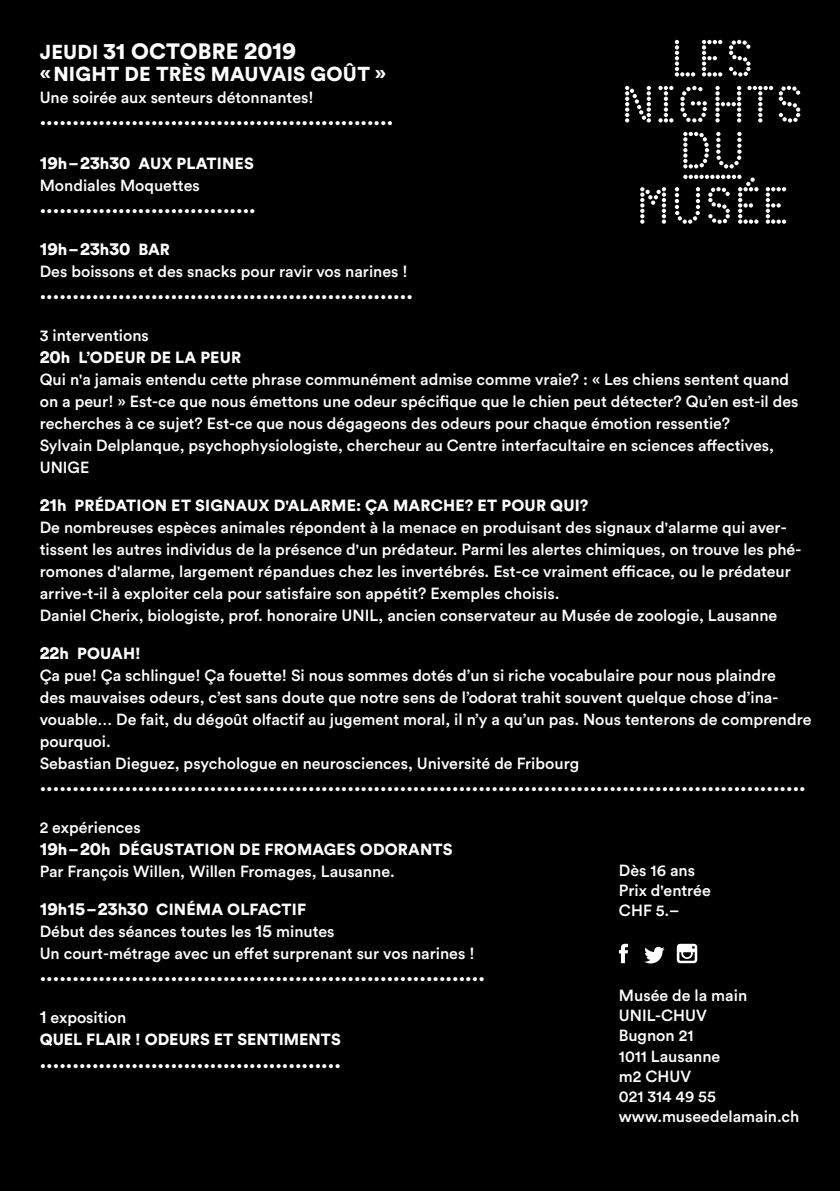
<style>
.page{position:relative;width:840px;height:1191px;background:#fff}
.page>*{position:absolute;margin:0;border:0;box-sizing:border-box;transform-origin:0 0}
.t1{font:55px/46px "Amb B Dot";color:#fff;text-align:center}
.t2{font:900 22px "Circular Std";letter-spacing:.01em;color:#fff}
.t3{font:900 20px "Circular Std";letter-spacing:.01em;color:#fff}
.t4{font:900 18px "Circular Std";color:#fff}
.t5{font:500 16px/22px "Circular Std";color:#fff}
.t6{font:900 16px/22px "Circular Std";color:#fff}
.s1{font-size:20px}
.s2{font-size:23px}
.s3{font-size:24px}
.s4{font-weight:900;font-size:18px}
.s5{font-weight:900}
.s6{font-size:16px}
.s7{font-size:18px}
.s8{font-weight:500;font-size:18px}
.s9{font-weight:500}
</style>
<div class="page">
<div style="left:0;top:0;width:839px;height:1191px;background:#000"></div>
<svg style="left:683px;top:175px;width:58px;height:4px"></svg>
<svg style="left:618px;top:943px;width:9px;height:20px"></svg>
<svg style="left:644px;top:947px;width:20px;height:16px"></svg>
<svg style="left:676px;top:943px;width:20px;height:20px"></svg>
<h1 class="t1" style="left:620px;top:33px;width:185px">LES<br>NIGHTS<br>DU</h1>
<h1 class="t1" style="left:635px;top:181px;width:155px">MUSÉE</h1>
<h2 class="t2" style="left:40px;top:37px;width:258px"><span class="s1">JEUDI</span> <span class="s2">31</span> OCTOBRE <span class="s3">2019</span></h2>
<p class="t3" style="left:40px;top:61px;width:347px">«NIGHT DE TRÈS MAUVAIS GOÛT »</p>
<p class="t5" style="left:40px;top:86px;width:275px">Une soirée aux senteurs détonnantes!</p>
<p class="t3" style="left:40px;top:105px;width:355px">......................................................</p>
<p class="t5" style="left:40px;top:152px;width:215px"><span class="s4">19</span><span class="s5">h–</span><span class="s4">23</span><span class="s5">h</span><span class="s4">30</span> <span class="s5">AUX PLATINES<br></span>Mondiales Moquettes</p>
<p class="t3" style="left:40px;top:193px;width:217px">.................................</p>
<p class="t4" style="left:40px;top:237px;width:131px">19<span class="s6">h–</span>23<span class="s6">h</span>30 <span class="s6">BAR</span></p>
<p class="t5" style="left:40px;top:260px;width:369px">Des boissons et des snacks pour ravir vos narines !</p>
<p class="t3" style="left:40px;top:279px;width:374px">.........................................................</p>
<p class="t5" style="left:40px;top:324px;width:760px">3 interventions<br><span class="s4">20</span><span class="s5">h L’ODEUR DE LA PEUR<br></span>Qui n'a jamais entendu cette phrase communément admise comme vraie? : « Les chiens sentent quand on a peur! » Est-ce que nous émettons une odeur spécifique que le chien peut détecter? Qu’en est-il des recherches à ce sujet? Est-ce que nous dégageons des odeurs pour chaque émotion ressentie?<br>Sylvain Delplanque, psychophysiologiste, chercheur au Centre interfacultaire en sciences affectives, UNIGE</p>
<p class="t5" style="left:40px;top:494px;width:762px"><span class="s4">21</span><span class="s5">h PRÉDATION ET SIGNAUX D'ALARME: ÇA MARCHE? ET POUR QUI?<br></span>De nombreuses espèces animales répondent à la menace en produisant des signaux d'alarme qui aver&shy;tissent les autres individus de la présence d'un prédateur. Parmi les alertes chimiques, on trouve les phé&shy;romones d'alarme, largement répandues chez les invertébrés. Est-ce vraiment efficace, ou le prédateur arrive-t-il à exploiter cela pour satisfaire son appétit? Exemples choisis.<br>Daniel Cherix, biologiste, prof. honoraire UNIL, ancien conservateur au Musée de zoologie, Lausanne</p>
<p class="t5" style="left:40px;top:642px;width:772px"><span class="s4">22</span><span class="s5">h POUAH!<br></span>Ça pue! Ça schlingue! Ça fouette! Si nous sommes dotés d’un si riche vocabulaire pour nous plaindre<br>des mauvaises odeurs, c’est sans doute que notre sens de l’odorat trahit souvent quelque chose d’ina&shy;vouable… De fait, du dégoût olfactif au jugement moral, il n’y a qu’un pas. Nous tenterons de comprendre pourquoi.<br>Sebastian Dieguez, psychologue en neurosciences, Université de Fribourg</p>
<p class="t3" style="left:40px;top:771px;width:767px">.....................................................................................................................</p>
<p class="t5" style="left:40px;top:816px;width:414px">2 expériences<br><span class="s4">19</span><span class="s5">h–</span><span class="s4">20</span><span class="s5">h DÉGUSTATION DE FROMAGES ODORANTS<br></span>Par François Willen, Willen Fromages, Lausanne.</p>
<p class="t5" style="left:40px;top:898px;width:436px"><span class="s4">19</span><span class="s5">h</span><span class="s4">15</span><span class="s5">–</span><span class="s4">23</span><span class="s5">h</span><span class="s4">30</span> <span class="s5">CINÉMA OLFACTIF<br></span>Début des séances toutes les <span class="s7">15</span> minutes<br>Un court-métrage avec un effet surprenant sur vos narines !</p>
<p class="t3" style="left:40px;top:961px;width:446px">....................................................................</p>
<p class="t6" style="left:40px;top:1006px;width:302px"><span class="s8">1</span> <span class="s9">exposition<br></span>QUEL FLAIR ! ODEURS ET SENTIMENTS</p>
<p class="t3" style="left:40px;top:1047px;width:302px">..............................................</p>
<p class="t5" style="left:618px;top:860px;width:93px;line-height:20px">Dès 16 ans<br>Prix d'entrée<br>CHF 5.–</p>
<p class="t5" style="left:618px;top:985px;width:182px;line-height:20px">Musée de la main<br>UNIL-CHUV<br>Bugnon 21<br>1011 Lausanne<br>m2 CHUV<br>021 314 49 55 www.museedelamain.ch</p>
</div>
